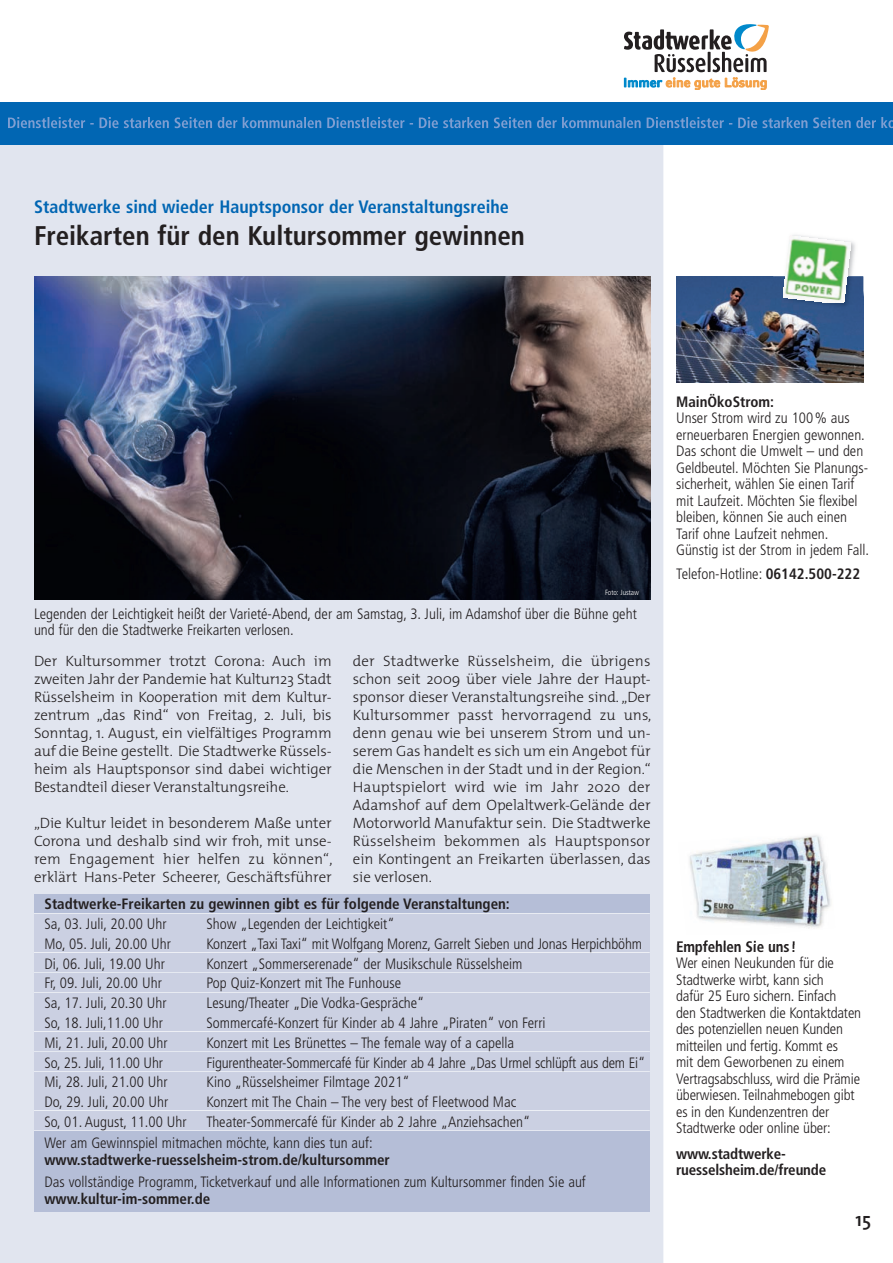
<style>
.page{position:relative;width:893px;height:1263px;background:#fff}
.page>*{position:absolute;margin:0;border:0;box-sizing:border-box;transform-origin:0 0}
.t1{font:700 condensed 27px "Frutiger";color:#231f20}
.t2{font:600 19.5px "The Mix";color:#231f20}
.t3{font:700 condensed 18px "Frutiger";color:#0166b3}
.t4{font:300 condensed 15px/16.5px "Frutiger";color:#231f20}
.t5{font:300 15px/18px "The Mix";letter-spacing:-.005em;color:#231f20;text-align:justify}
.t6{font:700 condensed 15px/16.5px "Frutiger";color:#231f20}
.t7{font:300 condensed 7.5px "Frutiger";color:#fff}
.s1{font-weight:700}
</style>
<div class="page">
<div style="left:0;top:145px;width:663px;height:1118px;background:#e1e5ef"></div>
<div style="left:0;top:102px;width:893px;height:43px;background:#0166b3"></div>
<svg style="left:624px;top:24px;width:145px;height:66px"></svg>
<img style="left:34px;top:276px;width:617px;height:324px">
<img style="left:676px;top:276px;width:187px;height:107px">
<img style="left:850px;top:241px;width:14px;height:56px">
<img style="left:769px;top:276px;width:94px;height:46px">
<img style="left:783px;top:235px;width:67px;height:68px">
<img style="left:677px;top:940px;width:79px;height:4px">
<svg style="left:784px;top:941px;width:11px;height:4px"></svg>
<img style="left:689px;top:836px;width:142px;height:92px">
<div style="left:34px;top:914px;width:615px;height:19px;background:#cbd0e2"></div>
<div style="left:34px;top:894px;width:615px;height:19px;background:#b5bed7"></div>
<div style="left:34px;top:933px;width:615px;height:19px;background:#cbd0e2"></div>
<div style="left:34px;top:953px;width:615px;height:19px;background:#cbd0e2"></div>
<div style="left:34px;top:973px;width:615px;height:19px;background:#cbd0e2"></div>
<div style="left:34px;top:993px;width:615px;height:19px;background:#cbd0e2"></div>
<div style="left:34px;top:1012px;width:615px;height:19px;background:#cbd0e2"></div>
<div style="left:34px;top:1032px;width:615px;height:19px;background:#cbd0e2"></div>
<div style="left:34px;top:1052px;width:615px;height:19px;background:#cbd0e2"></div>
<div style="left:34px;top:1072px;width:615px;height:19px;background:#cbd0e2"></div>
<div style="left:34px;top:1091px;width:615px;height:19px;background:#cbd0e2"></div>
<div style="left:34px;top:1111px;width:615px;height:19px;background:#cbd0e2"></div>
<div style="left:34px;top:1131px;width:615px;height:81px;background:#b5bed7"></div>
<p class="t3" style="left:34px;top:200px;width:476px">Stadtwerke sind wieder Hauptsponsor der Veranstaltungsreihe</p>
<h1 class="t1" style="left:34px;top:225px;width:492px">Freikarten für den Kultursommer gewinnen</h1>
<p class="t7" style="left:605px;top:590px;width:35px">Foto: Justaw</p>
<p class="t4" style="left:34px;top:606px;width:604px">Legenden der Leichtigkeit heißt der Varieté-Abend, der am Samstag, 3. Juli, im Adamshof über die Bühne geht und für den die Stadtwerke Freikarten verlosen.</p>
<p class="t5" style="left:34px;top:651px;width:299px">Der Kultursommer trotzt Corona: Auch im zweiten Jahr der Pandemie hat Kultur123 Stadt Rüsselsheim in Kooperation mit dem Kultur&shy;zentrum „das Rind“ von Freitag, 2. Juli, bis Sonntag, 1. August, ein vielfältiges Programm auf die Beine gestellt. Die Stadtwerke Rüssels&shy;heim als Hauptsponsor sind dabei wichtiger Bestandteil dieser Veranstaltungsreihe.</p>
<p class="t5" style="left:34px;top:813px;width:300px">„Die Kultur leidet in besonderem Maße unter Corona und deshalb sind wir froh, mit unse&shy;rem Engagement hier helfen zu können“, erklärt Hans-Peter Scheerer, Geschäftsführer</p>
<p class="t5" style="left:353px;top:651px;width:300px">der Stadtwerke Rüsselsheim, die übrigens schon seit 2009 über viele Jahre der Haupt&shy;sponsor dieser Veranstaltungsreihe sind. „Der Kultursommer passt hervorragend zu uns, denn genau wie bei unserem Strom und un&shy;serem Gas handelt es sich um ein Angebot für die Menschen in der Stadt und in der Region.“ Hauptspielort wird wie im Jahr 2020 der Adamshof auf dem Opelaltwerk-Gelände der Motorworld Manufaktur sein. Die Stadtwerke Rüsselsheim bekommen als Hauptsponsor ein Kontingent an Freikarten überlassen, das sie verlosen.</p>
<p class="t6" style="left:45px;top:897px;width:467px">Stadtwerke-Freikarten zu gewinnen gibt es für folgende Veranstaltungen:</p>
<p class="t4" style="left:45px;top:917px;width:124px">Sa, 03. Juli, 20.00 Uhr</p>
<p class="t4" style="left:207px;top:917px;width:189px">Show „Legenden der Leichtigkeit“</p>
<p class="t4" style="left:45px;top:936px;width:128px">Mo, 05. Juli, 20.00 Uhr</p>
<p class="t4" style="left:207px;top:936px;width:437px">Konzert „Taxi Taxi“ mit Wolfgang Morenz, Garrelt Sieben und Jonas Herpichböhm</p>
<p class="t4" style="left:45px;top:956px;width:122px">Di, 06. Juli, 19.00 Uhr</p>
<p class="t4" style="left:207px;top:956px;width:317px">Konzert „Sommerserenade“ der Musikschule Rüsselsheim</p>
<p class="t4" style="left:45px;top:976px;width:119px">Fr, 09. Juli, 20.00 Uhr</p>
<p class="t4" style="left:206px;top:976px;width:196px">Pop Quiz-Konzert mit The Funhouse</p>
<p class="t4" style="left:45px;top:996px;width:124px">Sa, 17. Juli, 20.30 Uhr</p>
<p class="t4" style="left:207px;top:996px;width:219px">Lesung/Theater „Die Vodka-Gespräche“</p>
<p class="t4" style="left:45px;top:1016px;width:120px">So, 18. Juli,11.00 Uhr</p>
<p class="t4" style="left:207px;top:1016px;width:341px">Sommercafé-Konzert für Kinder ab 4 Jahre „Piraten“ von Ferri</p>
<p class="t4" style="left:45px;top:1035px;width:125px">Mi, 21. Juli, 20.00 Uhr</p>
<p class="t4" style="left:207px;top:1035px;width:309px">Konzert mit Les Brünettes – The female way of a capella</p>
<p class="t4" style="left:45px;top:1055px;width:120px">So, 25. Juli, 11.00 Uhr</p>
<p class="t4" style="left:206px;top:1055px;width:440px">Figurentheater-Sommercafé für Kinder ab 4 Jahre „Das Urmel schlüpft aus dem Ei“</p>
<p class="t4" style="left:45px;top:1075px;width:125px">Mi, 28. Juli, 21.00 Uhr</p>
<p class="t4" style="left:207px;top:1075px;width:205px">Kino „Rüsselsheimer Filmtage 2021“</p>
<p class="t4" style="left:45px;top:1095px;width:125px">Do, 29. Juli, 20.00 Uhr</p>
<p class="t4" style="left:206px;top:1095px;width:311px">Konzert mit The Chain – The very best of Fleetwood Mac</p>
<p class="t4" style="left:45px;top:1115px;width:144px">So, 01. August, 11.00 Uhr</p>
<p class="t4" style="left:45px;top:1112px;width:487px;line-height:21px;text-indent:162px">Theater-Sommercafé für Kinder ab 2 Jahre „Anziehsachen“<br>Wer am Gewinnspiel mitmachen möchte, kann dies tun auf:</p>
<p class="t6" style="left:45px;top:1152px;width:347px">www.stadtwerke-ruesselsheim-strom.de/kultursommer</p>
<p class="t4" style="left:45px;top:1175px;width:543px">Das vollständige Programm, Ticketverkauf und alle Informationen zum Kultursommer finden Sie auf</p>
<p class="t6" style="left:45px;top:1191px;width:167px">www.kultur-im-sommer.de</p>
<p class="t6" style="left:676px;top:394px;width:100px">MainÖkoStrom:</p>
<p class="t4" style="left:676px;top:411px;width:195px">Unser Strom wird zu 100% aus erneuerbaren Energien gewonnen.<br>Das schont die Umwelt – und den<br>Geldbeutel. Möchten Sie Planungs&shy;sicherheit, wählen Sie einen Tarif mit Laufzeit. Möchten Sie flexibel bleiben, können Sie auch einen<br>Tarif ohne Laufzeit nehmen.<br>Günstig ist der Strom in jedem Fall.</p>
<p class="t4" style="left:676px;top:567px;width:185px">Telefon-Hotline: <span class="s1">06142.500-222</span></p>
<p class="t6" style="left:676px;top:939px;width:122px">Empfehlen Sie uns!</p>
<p class="t4" style="left:676px;top:956px;width:187px">Wer einen Neukunden für die<br>Stadtwerke wirbt, kann sich<br>dafür 25 Euro sichern. Einfach<br>den Stadtwerken die Kontaktdaten des potenziellen neuen Kunden mitteilen und fertig. Kommt es<br>mit dem Geworbenen zu einem<br>Vertragsabschluss, wird die Prämie überwiesen. Teilnahmebogen gibt es in den Kundenzentren der<br>Stadtwerke oder online über:</p>
<p class="t6" style="left:676px;top:1146px;width:152px">www.stadtwerke&shy;ruesselsheim.de/freunde</p>
<h2 class="t2" style="left:855px;top:1203px;width:17px">15</h2>
</div>
